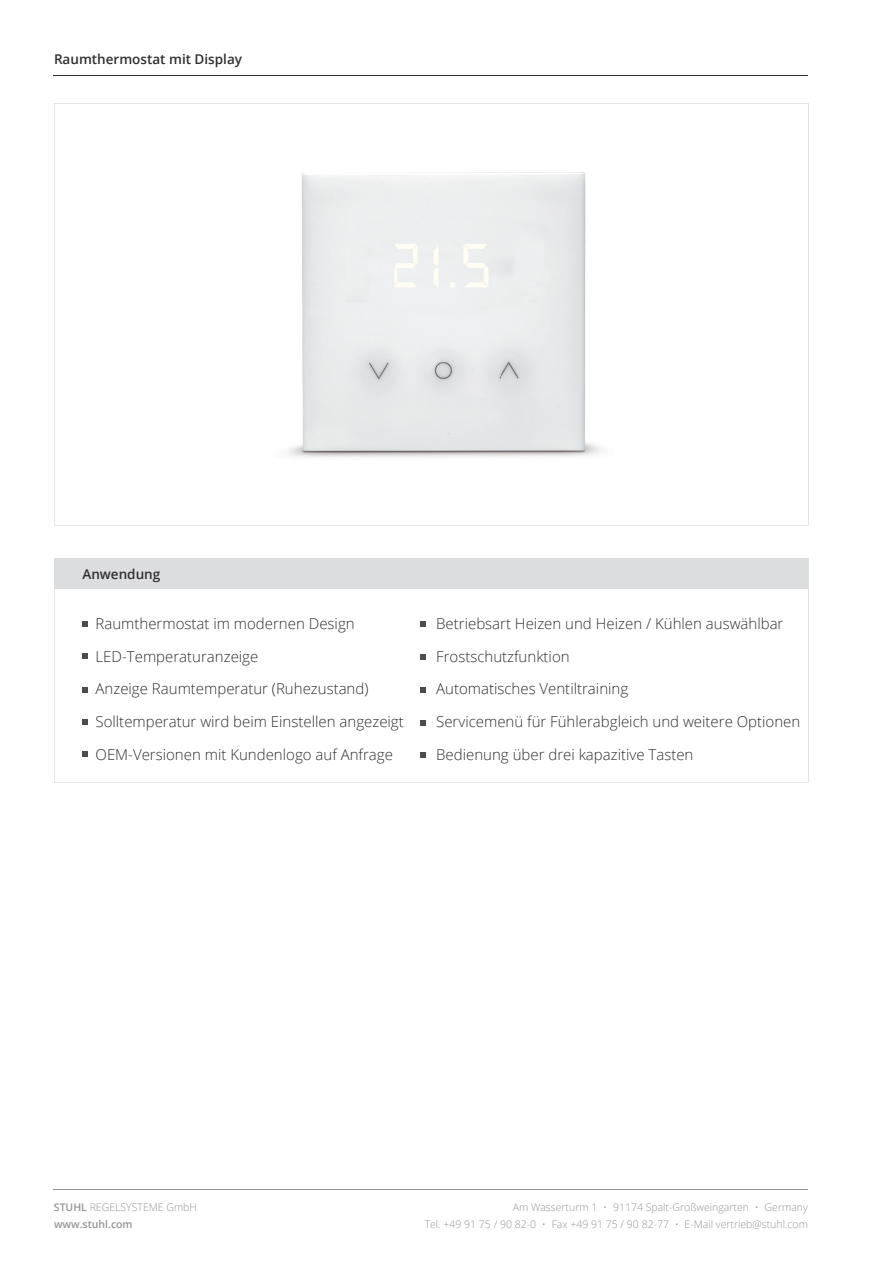
<style>
.page{position:relative;width:893px;height:1263px;background:#fff}
.page>*{position:absolute;margin:0;border:0;box-sizing:border-box;transform-origin:0 0}
.t1{font:300 15px/32.7px "Open Sans";color:#312f30}
.t2{font:600 13.5px "Open Sans";color:#312f30}
.t3{font:300 10.5px "Open Sans";color:#939598}
.t4{font:600 10.5px/16.8px "Open Sans";color:#939598}
.s1{font-weight:300}
.s2{font-family:"Hoefler Titling"}
</style>
<div class="page">
<hr style="left:54px;top:1190px;width:754px;height:1px;background:#939598">
<hr style="left:54px;top:75px;width:754px;height:1px;background:#312f30">
<div style="left:54px;top:558px;width:754px;height:31px;background:#dcdddf"></div>
<svg style="left:420px;top:752px;width:5px;height:6px"></svg>
<svg style="left:420px;top:654px;width:5px;height:5px"></svg>
<svg style="left:420px;top:687px;width:5px;height:6px"></svg>
<svg style="left:420px;top:720px;width:5px;height:5px"></svg>
<svg style="left:420px;top:621px;width:5px;height:6px"></svg>
<svg style="left:82px;top:751px;width:6px;height:6px"></svg>
<svg style="left:82px;top:719px;width:6px;height:6px"></svg>
<svg style="left:82px;top:687px;width:6px;height:5px"></svg>
<svg style="left:82px;top:653px;width:6px;height:6px"></svg>
<svg style="left:82px;top:621px;width:6px;height:5px"></svg>
<svg style="left:54px;top:103px;width:755px;height:423px"></svg>
<p class="t2" style="left:54px;top:50px;width:190px">Raumthermostat mit Display</p>
<p class="t2" style="left:82px;top:565px;width:79px">Anwendung</p>
<p class="t1" style="left:96px;top:607px;width:261px">Raumthermostat im modernen Design</p>
<p class="t1" style="left:96px;top:639px;width:274px">LED-Temperaturanzeige<br>Anzeige Raumtemperatur (Ruhezustand)</p>
<p class="t1" style="left:96px;top:705px;width:310px">Solltemperatur wird beim Einstellen angezeigt<br>OEM-Versionen mit Kundenlogo auf Anfrage</p>
<p class="t1" style="left:436px;top:607px;width:366px">Betriebsart Heizen und Heizen / Kühlen auswählbar Frostschutzfunktion<br>Automatisches Ventiltraining<br>Servicemenü für Fühlerabgleich und weitere Optionen</p>
<p class="t1" style="left:436px;top:738px;width:259px">Bedienung über drei kapazitive Tasten</p>
<p class="t4" style="left:54px;top:1198px;width:145px">STUHL <span class="s1">REGELSYSTEME GmbH </span>www.stuhl.com</p>
<p class="t3" style="left:513px;top:1200px;width:297px">Am Wasserturm 1 <span class="s2">•</span> 91174 Spalt-Großweingarten <span class="s2">•</span> Germany</p>
<p class="t3" style="left:425px;top:1217px;width:385px">Tel. +49 91 75 / 90 82-0 <span class="s2">•</span> Fax +49 91 75 / 90 82-77 <span class="s2">•</span> E-Mail vertrieb@stuhl.com</p>
</div>
